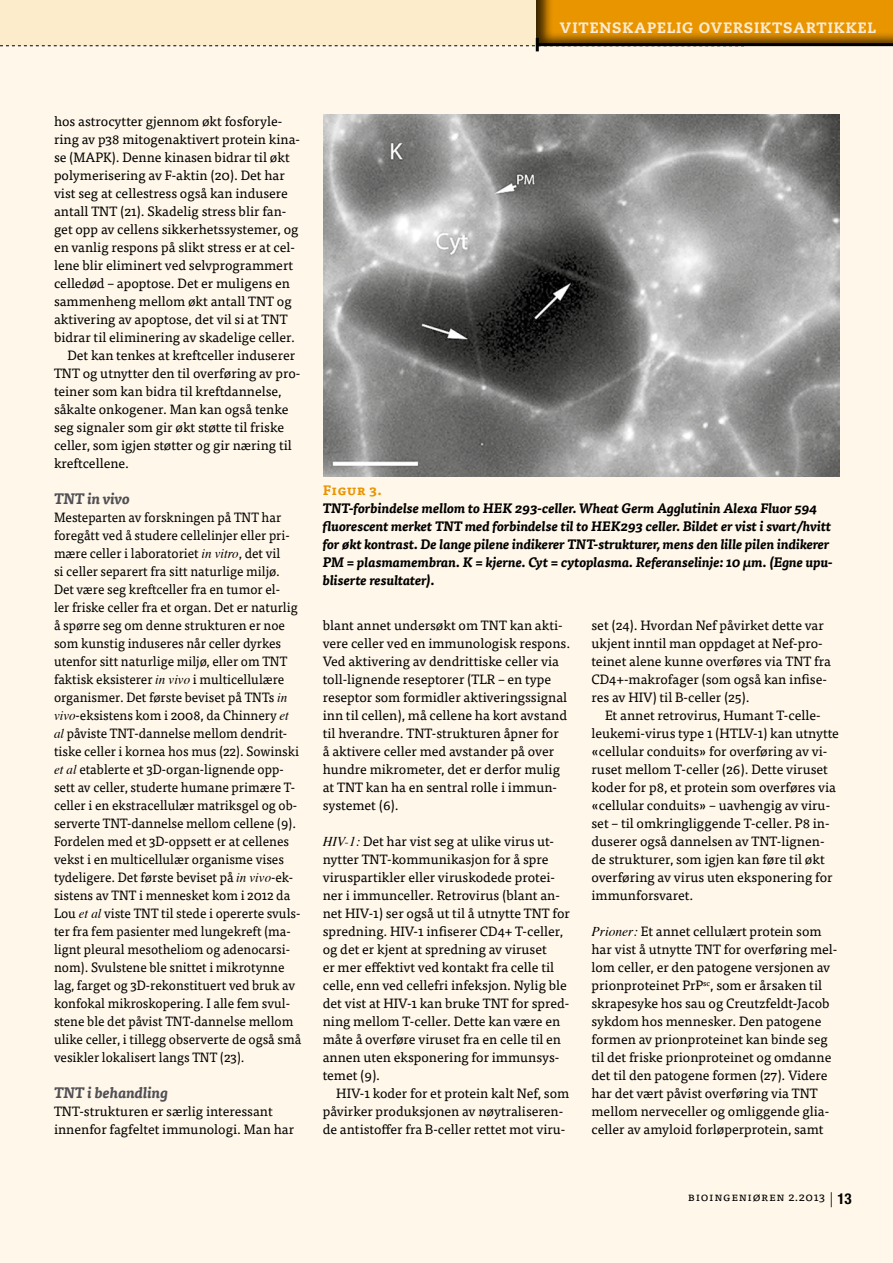
<style>
.page{position:relative;width:893px;height:1263px;background:#fff7e9}
.page>*{position:absolute;margin:0;border:0;box-sizing:border-box;transform-origin:0 0}
.t1{font:800 15px "Caecilia LT Std";letter-spacing:.165em;color:#fcebd3}
.t2{font:italic 700 15px "Tisa Pro";color:#504f54}
.t3{font:13.5px/18px "Tisa Pro";color:#000}
.t4{font:13.5px/18px "Tisa Pro";color:#000;scale:.96 1}
.t5{font:italic 700 13.5px/18px "Tisa Pro";color:#000}
.t6{font:700 13.5px "Tisa Pro";letter-spacing:.02em;color:#e99500}
.t7{font:12px "Tisa Pro";color:#000}
.s1{font-family:"Times";font-style:italic}
.s2{font-family:"Helvetica Neue LT Pro";font-weight:300;font-size:15px}
.s3{font-family:"Helvetica Neue LT Pro";font-weight:700;font-stretch:condensed;font-size:15px}
</style>
<div class="page">
<div style="left:0;top:0;width:744px;height:46px;background:#fdeccb"></div>
<div style="left:535px;top:0;width:358px;height:46px;background:#000;opacity:.75"></div>
<hr style="left:537px;top:43px;width:356px;height:3px;background:#000">
<svg style="left:0;top:38px;width:744px;height:13px"></svg>
<img style="left:323px;top:115px;width:517px;height:361px">
<p class="t1" style="left:560px;top:19px;width:317px">VITENSKAPELIG OVERSIKTSARTIKKEL</p>
<p class="t3" style="left:54px;top:111px;width:248px">hos astrocytter gjennom økt fosforyle&shy;ring av p38 mitogenaktivert protein kina&shy;se (MAPK). Denne kinasen bidrar til økt polymerisering av F-aktin (20). Det har vist seg at cellestress også kan indusere antall TNT</p>
<p class="t3" style="left:54px;top:201px;width:246px;text-indent:66px">(21). Skadelig stress blir fan&shy;get opp av cellens sikkerhetssystemer, og en vanlig respons på slikt stress er at cel&shy;lene blir eliminert ved selvprogrammert celledød – apoptose. Det er muligens en sammenheng mellom økt antall TNT</p>
<p class="t3" style="left:277px;top:291px;width:16px">og</p>
<p class="t3" style="left:54px;top:309px;width:218px">aktivering av apoptose, det vil si at TNT</p>
<p class="t3" style="left:54px;top:327px;width:243px">bidrar til eliminering av skadelige celler.</p>
<p class="t3" style="left:68px;top:345px;width:229px">Det kan tenkes at kreftceller induserer</p>
<p class="t3" style="left:54px;top:363px;width:10px">TNT</p>
<p class="t3" style="left:54px;top:363px;width:248px;text-indent:29px">og utnytter den til overføring av pro&shy;teiner som kan bidra til kreftdannelse, såkalte onkogener. Man kan også tenke seg signaler som gir økt støtte til friske celler, som igjen støtter og gir næring til kreftcellene.</p>
<p class="t2" style="left:54px;top:487px;width:78px">TNT in vivo</p>
<p class="t4" style="left:54px;top:507px;width:198px">Mesteparten av forskningen på TNT</p>
<p class="t4" style="left:54px;top:507px;width:255px;text-indent:208px">har foregått ved å studere cellelinjer eller pri&shy;mære celler i laboratoriet <span class="s1">in vitro</span>, det vil<br>si celler separert fra sitt naturlige miljø.<br>Det være seg kreftceller fra en tumor el&shy;ler friske celler fra et organ. Det er naturlig å spørre seg om denne strukturen er noe som kunstig induseres når celler dyrkes utenfor sitt naturlige miljø, eller om TNT faktisk eksisterer <span class="s1">in vivo</span> i multicellulære organismer. Det første beviset på TNTs <span class="s1">in vivo</span>-eksistens kom i 2008, da Chinnery <span class="s1">et al</span> påviste TNT-</p>
<p class="t4" style="left:54px;top:723px;width:257px;text-indent:85px">dannelse mellom dendrit&shy;tiske celler i kornea hos mus (22). Sowinski <span class="s1">et al</span> etablerte et 3D-organ-lignende opp&shy;sett av celler, studerte humane primære T&shy;celler i en ekstracellulær matriksgel og ob&shy;serverte TNT-</p>
<p class="t4" style="left:54px;top:813px;width:254px;text-indent:78px">dannelse mellom cellene (9).<br>Fordelen med et 3D-oppsett er at cellenes vekst i en multicellulær organisme vises tydeligere. Det første beviset på <span class="s1">in vivo</span>-ek&shy;sistens av TNT</p>
<p class="t4" style="left:54px;top:885px;width:248px;text-indent:85px">i mennesket kom i 2012 da<br>Lou <span class="s1">et al</span> viste TNT</p>
<p class="t4" style="left:54px;top:903px;width:258px;text-indent:107px">til stede i opererte svuls&shy;ter fra fem pasienter med lungekreft (ma&shy;lignt pleural mesotheliom og adenocarsi&shy;nom). Svulstene ble snittet i mikrotynne lag, farget og 3D-rekonstituert ved bruk av konfokal mikroskopering. I alle fem svul&shy;stene ble det påvist TNT-</p>
<p class="t4" style="left:54px;top:1011px;width:259px;text-indent:140px">dannelse mellom ulike celler, i tillegg observerte de også små vesikler lokalisert langs TNT</p>
<p class="t4" style="left:220px;top:1047px;width:27px">(23).</p>
<p class="t2" style="left:54px;top:1081px;width:115px">TNT i behandling</p>
<p class="t3" style="left:54px;top:1101px;width:9px">TNT-</p>
<p class="t3" style="left:54px;top:1101px;width:242px;text-indent:30px">strukturen er særlig interessant innenfor fagfeltet immunologi. Man har</p>
<p class="t6" style="left:323px;top:479px;width:61px">Figur 3.</p>
<p class="t5" style="left:323px;top:498px;width:512px">TNT-forbindelse mellom to HEK 293-celler. Wheat Germ Agglutinin Alexa Fluor 594 fluorescent merket TNT med forbindelse til to HEK293 celler. Bildet er vist i svart/hvitt for økt kontrast. De lange pilene indikerer TNT-strukturer, mens den lille pilen indikerer PM = plasmamembran. K = kjerne. Cyt = cytoplasma. Referanselinje: 10 µm. (Egne upu&shy;bliserte resultater).</p>
<p class="t3" style="left:323px;top:615px;width:249px;text-indent:187px">kan akti&shy;vere celler ved en immunologisk respons.<br>Ved aktivering av dendrittiske celler via toll-lignende reseptorer (TLR – en type reseptor som formidler aktiveringssignal inn til cellen), må cellene ha kort avstand til hverandre. TNT-</p>
<p class="t3" style="left:323px;top:615px;width:168px">blant annet undersøkt om TNT</p>
<p class="t3" style="left:323px;top:723px;width:239px;text-indent:114px">strukturen åpner for å aktivere celler med avstander på over hundre mikrometer, det er derfor mulig at TNT</p>
<p class="t3" style="left:323px;top:777px;width:236px;text-indent:43px">kan ha en sentral rolle i immun&shy;systemet (6).</p>
<p class="t3" style="left:323px;top:831px;width:233px"><span class="s1">Hiv-1:</span> Det har vist seg at ulike virus ut&shy;nytter TNT-</p>
<p class="t3" style="left:323px;top:849px;width:239px;text-indent:69px">kommunikasjon for å spre viruspartikler eller viruskodede protei&shy;ner i immunceller. Retrovirus (blant an&shy;net HIV-1) ser også ut til å utnytte TNT</p>
<p class="t3" style="left:323px;top:903px;width:249px;text-indent:230px">for spredning. HIV-1 infiserer CD4+ T- celler, og det er kjent at spredning av viruset<br>er mer effektivt ved kontakt fra celle til celle, enn ved cellefri infeksjon. Nylig ble det vist at HIV-1 kan bruke TNT</p>
<p class="t3" style="left:323px;top:993px;width:248px;text-indent:189px">for spred&shy;ning mellom T- celler. Dette kan være en måte å overføre viruset fra en celle til en annen uten eksponering for immunsys&shy;temet (9).</p>
<p class="t3" style="left:323px;top:1083px;width:248px;text-indent:14px">HIV-1 koder for et protein kalt Nef, som påvirker produksjonen av nøytraliseren&shy;de antistoffer fra B-celler rettet mot viru-</p>
<p class="t3" style="left:591px;top:615px;width:234px;text-align:justify">set (24). Hvordan Nef påvirket dette var ukjent inntil man oppdaget at Nef-pro&shy;teinet alene kunne overføres via TNT</p>
<p class="t3" style="left:591px;top:651px;width:241px;text-indent:223px">fra<br>CD4+-makrofager (som også kan infise&shy;res av HIV) til B-celler (25).</p>
<p class="t3" style="left:591px;top:705px;width:249px;text-indent:14px">Et annet retrovirus, Humant T- celle&shy;leukemi-virus type 1 (HTLV-1) kan utnytte «cellular conduits» for overføring av vi&shy;ruset mellom T-celler (26). Dette viruset koder for p8, et protein som overføres via «cellular conduits» – uavhengig av viru&shy;set – til omkringliggende T- celler. P8 in&shy;duserer også dannelsen av TNT-</p>
<p class="t3" style="left:591px;top:831px;width:243px;text-indent:190px">lignen&shy;de strukturer, som igjen kan føre til økt overføring av virus uten eksponering for immunforsvaret.</p>
<p class="t3" style="left:591px;top:921px;width:232px"><span class="s1">Prioner:</span> Et annet cellulært protein som har vist å utnytte TNT</p>
<p class="t3" style="left:591px;top:939px;width:248px;text-indent:132px">for overføring mel&shy;lom celler, er den patogene versjonen av prionproteinet PrP<sup>sc</sup>, som er årsaken til skrapesyke hos sau og Creutzfeldt-Jacob sykdom hos mennesker. Den patogene formen av prionproteinet kan binde seg til det friske prionproteinet og omdanne det til den patogene formen (27). Videre har det vært påvist overføring via TNT mellom nerveceller og omliggende glia&shy;celler av amyloid forløperprotein, samt</p>
<p class="t7" style="left:688px;top:1188px;width:165px">Bioingeniøren 2.2013 <span class="s2">|</span> <span class="s3">13</span></p>
</div>
